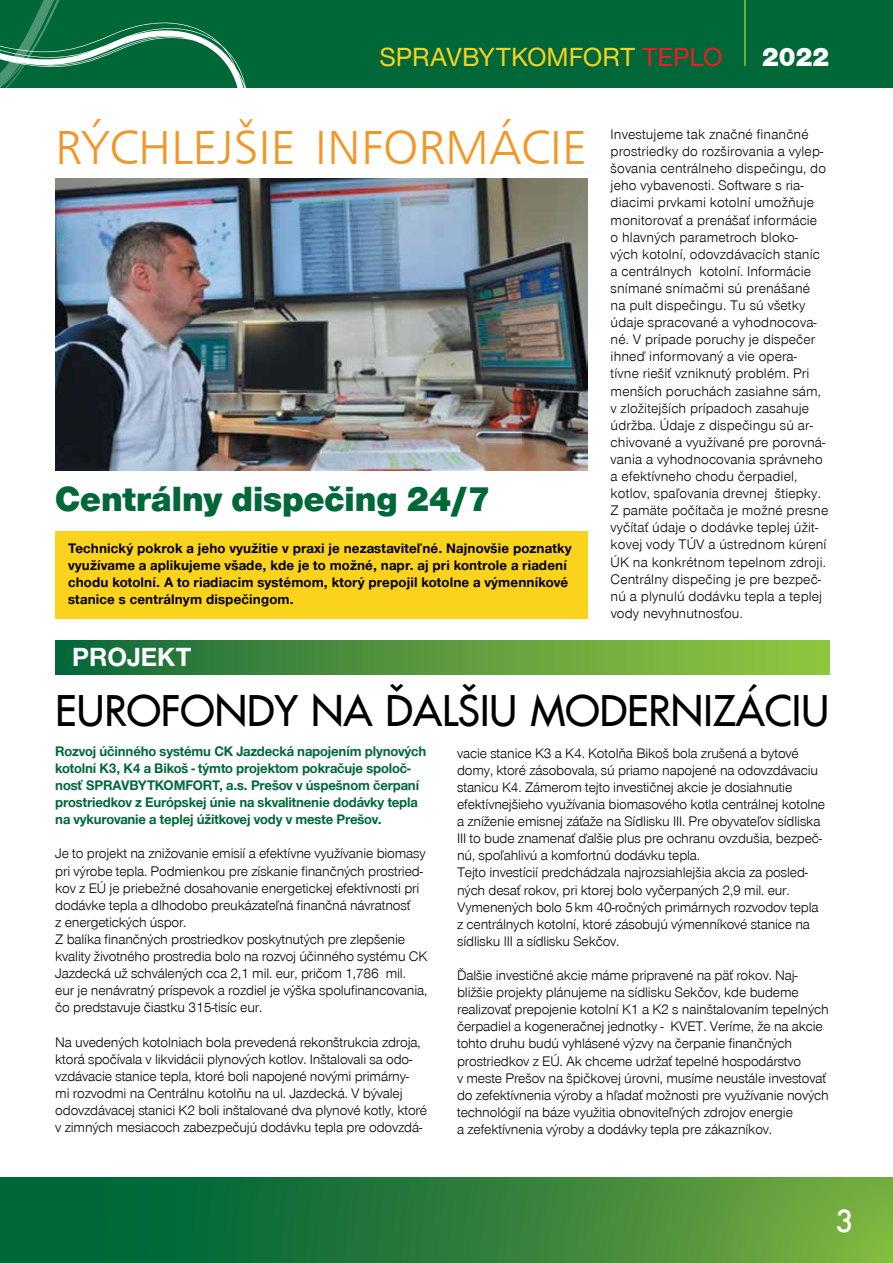
<style>
.page{position:relative;width:893px;height:1263px;background:#fff}
.page>*{position:absolute;margin:0;border:0;box-sizing:border-box;transform-origin:0 0}
.t1{font:48px "Humanist 777 BT Light B";color:#f29628}
.t2{font:41.25px "Fujiyama 2";color:#000}
.t3{font:900 36px "Nimbus CEZ";color:#006838}
.t4{font:500 33px "Futura CEZ";color:#fff}
.t5{font:500 27px "Nimbus CEZ";color:#fbd21c}
.t6{font:700 27px "Nimbus CEZ";color:#fff}
.t7{font:900 27px "Nimbus CEZ";color:#fff}
.t8{font:14.25px/17.1px "Nimbus CEZ";letter-spacing:-.01em;color:#000}
.t9{font:14.25px/17.1px "Nimbus CEZ";letter-spacing:.01em;color:#000}
.t10{font:700 14.25px/17.1px "Nimbus CEZ";letter-spacing:-.01em;color:#006838}
.t11{font:700 14.25px/17.1px "Nimbus CEZ";letter-spacing:.01em;color:#000}
.s1{color:#ed1d24}
</style>
<div class="page">
<div style="left:0;top:1178px;width:893px;height:85px;background:linear-gradient(to right,#005a37,#76a940)"></div>
<svg style="left:0;top:0;width:893px;height:563px"></svg>
<hr style="left:744px;top:0;width:2px;height:66px;background:#8dc63f">
<img style="left:55px;top:179px;width:532px;height:292px">
<svg style="left:55px;top:640px;width:774px;height:34px;background:#55983d"></svg>
<div style="left:55px;top:531px;width:532px;height:87px;background:#fbd21c"></div>
<h3 class="t5" style="left:380px;top:41px;width:345px">SPRAVBYTKOMFORT <span class="s1">TEPLO</span></h3>
<h3 class="t7" style="left:762px;top:41px;width:68px">2022</h3>
<h1 class="t1" style="left:55px;top:118px;width:533px">RÝCHLEJŠIE INFORMÁCIE</h1>
<p class="t9" style="left:611px;top:126px;width:219px">Investujeme tak značné finančné prostriedky do rozširovania a vylep&shy;šovania centrálneho dispečingu, do jeho vybavenosti. Software s ria&shy;diacimi prvkami kotolní umožňuje monitorovať a prenášať informácie o hlavných parametroch bloko&shy;vých kotolní, odovzdávacích staníc a centrálnych kotolní. Informácie snímané snímačmi sú prenášané na pult dispečingu. Tu sú všetky údaje spracované a vyhodnocova&shy;né. V prípade poruchy je dispečer ihneď informovaný a vie opera&shy;tívne riešiť vzniknutý problém. Pri menších poruchách zasiahne sám, v zložitejších prípadoch zasahuje údržba. Údaje z dispečingu sú ar&shy;chivované a využívané pre porovná&shy;vania a vyhodnocovania správneho a efektívneho chodu čerpadiel, kotlov, spaľovania drevnej štiepky.<br>Z pamäte počítača je možné presne vyčítať údaje o dodávke teplej úžit&shy;kovej vody TÚV a ústrednom kúrení ÚK na konkrétnom tepelnom zdroji.<br>Centrálny dispečing je pre bezpeč&shy;nú a plynulú dodávku tepla a teplej vody nevyhnutnosťou.</p>
<h3 class="t3" style="left:55px;top:478px;width:437px">Centrálny dispečing 24/7</h3>
<p class="t11" style="left:68px;top:540px;width:505px">Technický pokrok a jeho využitie v praxi je nezastaviteľné. Najnovšie poznatky využívame a aplikujeme všade, kde je to možné, napr. aj pri kontrole a riadení chodu kotolní. A to riadiacim systémom, ktorý prepojil kotolne a výmenníkové stanice s centrálnym dispečingom.</p>
<h3 class="t6" style="left:72px;top:641px;width:121px">PROJEKT</h3>
<h2 class="t2" style="left:55px;top:680px;width:775px">EUROFONDY NA ĎALŠIU MODERNIZÁCIU</h2>
<p class="t10" style="left:55px;top:742px;width:373px">Rozvoj účinného systému CK Jazdecká napojením plynových kotolní K3, K4 a Bikoš - týmto projektom pokračuje spoloč&shy;nosť SPRAVBYTKOMFORT, a.s. Prešov v úspešnom čerpaní prostriedkov z Európskej únie na skvalitnenie dodávky tepla na vykurovanie a teplej úžitkovej vody v meste Prešov.</p>
<p class="t8" style="left:55px;top:845px;width:374px">Je to projekt na znižovanie emisií a efektívne využívanie biomasy pri výrobe tepla. Podmienkou pre získanie finančných prostried&shy;kov z EÚ je priebežné dosahovanie energetickej efektívnosti pri dodávke tepla a dlhodobo preukázateľná finančná návratnosť<br>z energetických úspor.<br>Z balíka finančných prostriedkov poskytnutých pre zlepšenie kvality životného prostredia bolo na rozvoj účinného systému CK Jazdecká už schválených cca 2,1 mil. eur, pričom 1,786 mil. eur je nenávratný príspevok a rozdiel je výška spolufinancovania, čo predstavuje čiastku 315-tisíc eur.</p>
<p class="t8" style="left:55px;top:1033px;width:373px">Na uvedených kotolniach bola prevedená rekonštrukcia zdroja, ktorá spočívala v likvidácii plynových kotlov. Inštalovali sa odo&shy;vzdávacie stanice tepla, ktoré boli napojené novými primárny-<br>mi rozvodmi na Centrálnu kotolňu na ul. Jazdecká. V bývalej odovzdávacej stanici K2 boli inštalované dva plynové kotly, ktoré v zimných mesiacoch zabezpečujú dodávku tepla pre odovzdá-</p>
<p class="t8" style="left:457px;top:744px;width:369px">vacie stanice K3 a K4. Kotolňa Bikoš bola zrušená a bytové domy, ktoré zásobovala, sú priamo napojené na odovzdávaciu stanicu K4. Zámerom tejto investičnej akcie je dosiahnutie efektívnejšieho využívania biomasového kotla centrálnej kotolne a zníženie emisnej záťaže na Sídlisku III. Pre obyvateľov sídliska III to bude znamenať ďalšie plus pre ochranu ovzdušia, bezpeč&shy;nú, spoľahlivú a komfortnú dodávku tepla.<br>Tejto investícií predchádzala najrozsiahlejšia akcia za posled&shy;ných desať rokov, pri ktorej bolo vyčerpaných 2,9 mil. eur.<br>Vymenených bolo 5km 40-ročných primárnych rozvodov tepla z centrálnych kotolní, ktoré zásobujú výmenníkové stanice na sídlisku III a sídlisku Sekčov.</p>
<p class="t8" style="left:457px;top:967px;width:373px">Ďalšie investičné akcie máme pripravené na päť rokov. Naj&shy;bližšie projekty plánujeme na sídlisku Sekčov, kde budeme realizovať prepojenie kotolní K1 a K2 s nainštalovaním tepelných čerpadiel a kogeneračnej jednotky - KVET. Veríme, že na akcie tohto druhu budú vyhlásené výzvy na čerpanie finančných prostriedkov z EÚ. Ak chceme udržať tepelné hospodárstvo<br>v meste Prešov na špičkovej úrovni, musíme neustále investovať do zefektívnenia výroby a hľadať možnosti pre využívanie nových technológií na báze využitia obnoviteľných zdrojov energie<br>a zefektívnenia výroby a dodávky tepla pre zákazníkov.</p>
<h3 class="t4" style="left:836px;top:1201px;width:18px">3</h3>
</div>
